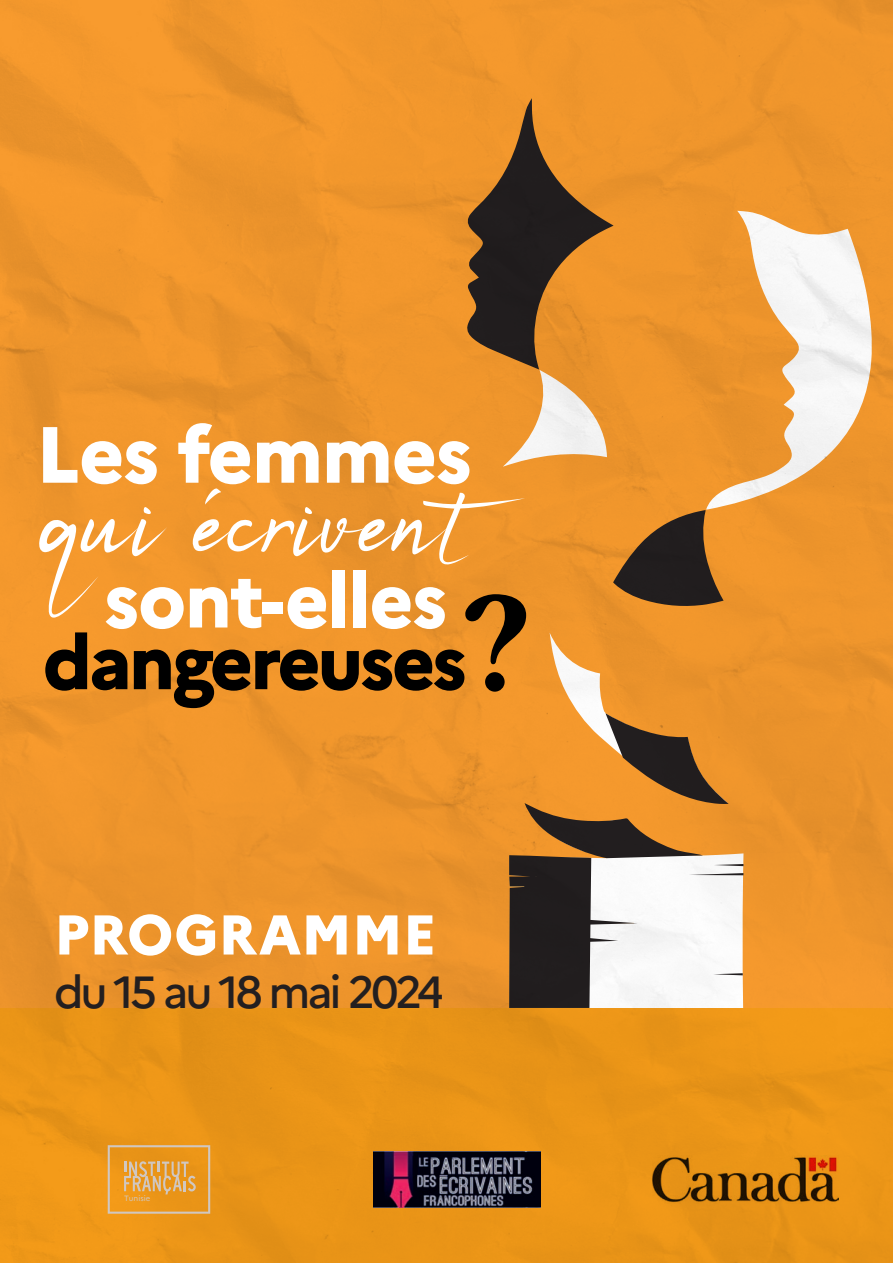
<style>
.page{position:relative;width:893px;height:1263px;background:#fff}
.page>*{position:absolute;margin:0;border:0;box-sizing:border-box;transform-origin:0 0}
.t1{font:157.35px "Apalu";color:#fff}
.t2{font:800 132.75px "MADE Awelier PERSONALUSE";color:#000}
.t3{font:800 79.5px "Marianne";letter-spacing:-.02em;color:#fff}
.t4{font:800 77.1px "Marianne";letter-spacing:-.02em;color:#fff}
.t5{font:800 75.6px "Marianne";letter-spacing:-.045em;color:#000}
.t6{font:800 55.95px "Marianne";color:#fff}
.t7{font:500 45px "Marianne";letter-spacing:-.07em;color:#231f20}
.t8{font:7.65px "Marianne";color:#d0c7c1}
</style>
<div class="page">
<img style="left:0;top:0;width:893px;height:1263px">
<svg style="left:108px;top:1145px;width:102px;height:69px;background:#e5a03c"></svg>
<img style="left:652px;top:1155px;width:187px;height:49px">
<img style="left:374px;top:1151px;width:166px;height:56px">
<p class="t3" style="left:35px;top:393px;width:438px">Les femmes</p>
<p class="t1" style="left:44px;top:424px;width:429px">qui écrivent</p>
<p class="t4" style="left:103px;top:540px;width:346px">sont-elles</p>
<p class="t5" style="left:43px;top:604px;width:426px">dangereuses</p>
<p class="t2" style="left:461px;top:567px;width:70px">?</p>
<p class="t6" style="left:54px;top:891px;width:384px">PROGRAMME</p>
<p class="t7" style="left:54px;top:957px;width:391px">du 15 au 18 mai 2024</p>
<p class="t8" style="left:124px;top:1192px;width:28px">Tunisie</p>
</div>
